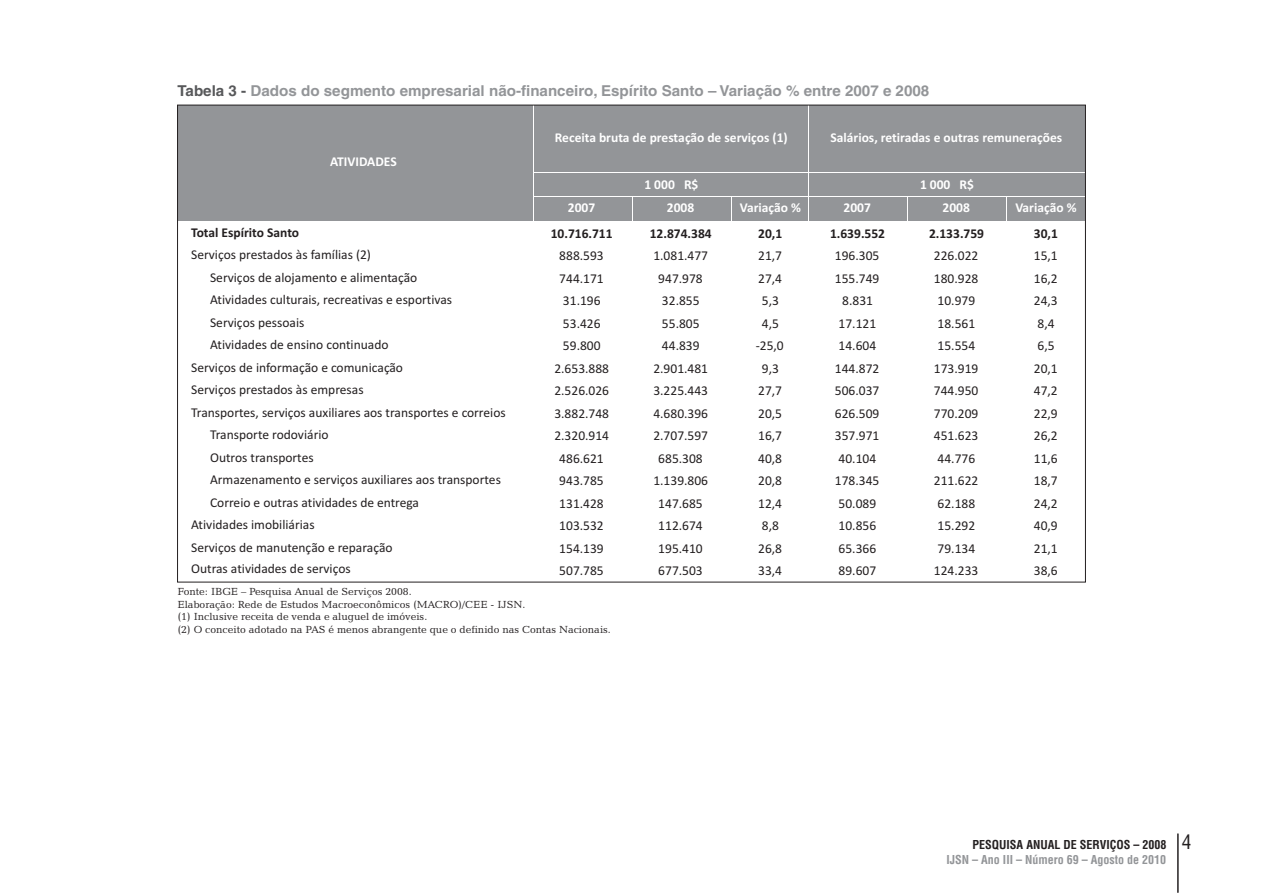
<style>
.page{position:relative;width:1263px;height:893px;background:#fff}
.page>*{position:absolute;margin:0;border:0;box-sizing:border-box;transform-origin:0 0}
.t1{font:700 15px "Helvetica LT";color:#939598}
.t2{font:13.5px "Calibri";color:#231f20}
.t3{font:700 13.5px "Calibri";color:#fff}
.t4{font:700 13.5px "Calibri";color:#231f20}
.t5{font:700 condensed 12px/15.9px "Helvetica LT";color:#939598}
.t6{font:10.5px/12.6px "Candida BT";color:#231f20}
.s1{color:#57585a}
.s2{color:#231f20}
.s3{font-weight:400;font-size:19.5px;color:#231f20}
</style>
<div class="page">
<div style="left:178px;top:105px;width:907px;height:116px;background:#939598"></div>
<hr style="left:533px;top:105px;width:1px;height:477px;background:#fff">
<hr style="left:808px;top:105px;width:1px;height:477px;background:#fff">
<hr style="left:632px;top:196px;width:1px;height:386px;background:#fff">
<hr style="left:731px;top:196px;width:1px;height:386px;background:#fff">
<hr style="left:907px;top:196px;width:1px;height:386px;background:#fff">
<hr style="left:1006px;top:196px;width:1px;height:386px;background:#fff">
<hr style="left:533px;top:172px;width:552px;height:1px;background:#fff">
<hr style="left:533px;top:196px;width:552px;height:1px;background:#fff">
<hr style="left:1177px;top:834px;width:1px;height:59px;background:#231f20">
<p class="t1" style="left:178px;top:85px;width:753px"><span class="s1">Tabela 3 -</span> Dados do segmento empresarial não-financeiro, Espírito Santo – Variação % entre 2007 e 2008</p>
<p class="t3" style="left:330px;top:156px;width:68px">ATIVIDADES</p>
<p class="t3" style="left:555px;top:132px;width:234px">Receita bruta de prestação de serviços (1)</p>
<p class="t3" style="left:830px;top:132px;width:233px">Salários, retiradas e outras remunerações</p>
<p class="t3" style="left:644px;top:179px;width:56px">1 000 R$</p>
<p class="t3" style="left:920px;top:179px;width:56px">1 000 R$</p>
<p class="t3" style="left:568px;top:202px;width:29px">2007</p>
<p class="t3" style="left:667px;top:202px;width:29px">2008</p>
<p class="t3" style="left:740px;top:202px;width:63px">Variação %</p>
<p class="t3" style="left:843px;top:202px;width:29px">2007</p>
<p class="t3" style="left:942px;top:202px;width:29px">2008</p>
<p class="t3" style="left:1015px;top:202px;width:63px">Variação %</p>
<p class="t4" style="left:191px;top:227px;width:109px">Total Espírito Santo</p>
<p class="t4" style="left:551px;top:228px;width:63px">10.716.711</p>
<p class="t4" style="left:650px;top:228px;width:63px">12.874.384</p>
<p class="t4" style="left:758px;top:228px;width:26px">20,1</p>
<p class="t4" style="left:830px;top:228px;width:57px">1.639.552</p>
<p class="t4" style="left:929px;top:228px;width:57px">2.133.759</p>
<p class="t4" style="left:1034px;top:228px;width:26px">30,1</p>
<p class="t2" style="left:191px;top:249px;width:181px">Serviços prestados às famílias (2)</p>
<p class="t2" style="left:559px;top:250px;width:46px">888.593</p>
<p class="t2" style="left:653px;top:250px;width:56px">1.081.477</p>
<p class="t2" style="left:758px;top:250px;width:25px">21,7</p>
<p class="t2" style="left:835px;top:250px;width:46px">196.305</p>
<p class="t2" style="left:934px;top:250px;width:46px">226.022</p>
<p class="t2" style="left:1034px;top:250px;width:25px">15,1</p>
<p class="t2" style="left:210px;top:272px;width:209px">Serviços de alojamento e alimentação</p>
<p class="t2" style="left:559px;top:273px;width:46px">744.171</p>
<p class="t2" style="left:658px;top:273px;width:46px">947.978</p>
<p class="t2" style="left:758px;top:273px;width:25px">27,4</p>
<p class="t2" style="left:835px;top:273px;width:46px">155.749</p>
<p class="t2" style="left:934px;top:273px;width:46px">180.928</p>
<p class="t2" style="left:1034px;top:273px;width:25px">16,2</p>
<p class="t2" style="left:210px;top:294px;width:243px">Atividades culturais, recreativas e esportivas</p>
<p class="t2" style="left:563px;top:295px;width:39px">31.196</p>
<p class="t2" style="left:662px;top:295px;width:39px">32.855</p>
<p class="t2" style="left:762px;top:295px;width:19px">5,3</p>
<p class="t2" style="left:842px;top:295px;width:32px">8.831</p>
<p class="t2" style="left:938px;top:295px;width:39px">10.979</p>
<p class="t2" style="left:1034px;top:295px;width:25px">24,3</p>
<p class="t2" style="left:210px;top:317px;width:96px">Serviços pessoais</p>
<p class="t2" style="left:563px;top:318px;width:39px">53.426</p>
<p class="t2" style="left:662px;top:318px;width:39px">55.805</p>
<p class="t2" style="left:762px;top:318px;width:19px">4,5</p>
<p class="t2" style="left:839px;top:318px;width:39px">17.121</p>
<p class="t2" style="left:938px;top:318px;width:39px">18.561</p>
<p class="t2" style="left:1037px;top:318px;width:19px">8,4</p>
<p class="t2" style="left:210px;top:339px;width:180px">Atividades de ensino continuado</p>
<p class="t2" style="left:563px;top:340px;width:39px">59.800</p>
<p class="t2" style="left:662px;top:340px;width:39px">44.839</p>
<p class="t2" style="left:756px;top:340px;width:30px">-25,0</p>
<p class="t2" style="left:839px;top:340px;width:39px">14.604</p>
<p class="t2" style="left:938px;top:340px;width:39px">15.554</p>
<p class="t2" style="left:1037px;top:340px;width:19px">6,5</p>
<p class="t2" style="left:191px;top:362px;width:213px">Serviços de informação e comunicação</p>
<p class="t2" style="left:554px;top:363px;width:56px">2.653.888</p>
<p class="t2" style="left:653px;top:363px;width:56px">2.901.481</p>
<p class="t2" style="left:762px;top:363px;width:19px">9,3</p>
<p class="t2" style="left:835px;top:363px;width:46px">144.872</p>
<p class="t2" style="left:934px;top:363px;width:46px">173.919</p>
<p class="t2" style="left:1034px;top:363px;width:25px">20,1</p>
<p class="t2" style="left:191px;top:384px;width:174px">Serviços prestados às empresas</p>
<p class="t2" style="left:554px;top:385px;width:56px">2.526.026</p>
<p class="t2" style="left:653px;top:385px;width:56px">3.225.443</p>
<p class="t2" style="left:758px;top:385px;width:25px">27,7</p>
<p class="t2" style="left:835px;top:385px;width:46px">506.037</p>
<p class="t2" style="left:934px;top:385px;width:46px">744.950</p>
<p class="t2" style="left:1034px;top:385px;width:25px">47,2</p>
<p class="t2" style="left:191px;top:407px;width:316px">Transportes, serviços auxiliares aos transportes e correios</p>
<p class="t2" style="left:554px;top:408px;width:56px">3.882.748</p>
<p class="t2" style="left:653px;top:408px;width:56px">4.680.396</p>
<p class="t2" style="left:758px;top:408px;width:25px">20,5</p>
<p class="t2" style="left:835px;top:408px;width:46px">626.509</p>
<p class="t2" style="left:934px;top:408px;width:46px">770.209</p>
<p class="t2" style="left:1034px;top:408px;width:25px">22,9</p>
<p class="t2" style="left:210px;top:429px;width:120px">Transporte rodoviário</p>
<p class="t2" style="left:554px;top:430px;width:56px">2.320.914</p>
<p class="t2" style="left:653px;top:430px;width:56px">2.707.597</p>
<p class="t2" style="left:758px;top:430px;width:25px">16,7</p>
<p class="t2" style="left:835px;top:430px;width:46px">357.971</p>
<p class="t2" style="left:934px;top:430px;width:46px">451.623</p>
<p class="t2" style="left:1034px;top:430px;width:25px">26,2</p>
<p class="t2" style="left:210px;top:452px;width:105px">Outros transportes</p>
<p class="t2" style="left:559px;top:453px;width:46px">486.621</p>
<p class="t2" style="left:658px;top:453px;width:46px">685.308</p>
<p class="t2" style="left:758px;top:453px;width:25px">40,8</p>
<p class="t2" style="left:839px;top:453px;width:39px">40.104</p>
<p class="t2" style="left:938px;top:453px;width:39px">44.776</p>
<p class="t2" style="left:1034px;top:453px;width:25px">11,6</p>
<p class="t2" style="left:210px;top:474px;width:292px">Armazenamento e serviços auxiliares aos transportes</p>
<p class="t2" style="left:559px;top:475px;width:46px">943.785</p>
<p class="t2" style="left:653px;top:475px;width:56px">1.139.806</p>
<p class="t2" style="left:758px;top:475px;width:25px">20,8</p>
<p class="t2" style="left:835px;top:475px;width:46px">178.345</p>
<p class="t2" style="left:934px;top:475px;width:46px">211.622</p>
<p class="t2" style="left:1034px;top:475px;width:25px">18,7</p>
<p class="t2" style="left:210px;top:497px;width:211px">Correio e outras atividades de entrega</p>
<p class="t2" style="left:559px;top:498px;width:46px">131.428</p>
<p class="t2" style="left:658px;top:498px;width:46px">147.685</p>
<p class="t2" style="left:758px;top:498px;width:25px">12,4</p>
<p class="t2" style="left:839px;top:498px;width:39px">50.089</p>
<p class="t2" style="left:938px;top:498px;width:39px">62.188</p>
<p class="t2" style="left:1034px;top:498px;width:25px">24,2</p>
<p class="t2" style="left:191px;top:519px;width:125px">Atividades imobiliárias</p>
<p class="t2" style="left:559px;top:520px;width:46px">103.532</p>
<p class="t2" style="left:658px;top:520px;width:46px">112.674</p>
<p class="t2" style="left:762px;top:520px;width:19px">8,8</p>
<p class="t2" style="left:839px;top:520px;width:39px">10.856</p>
<p class="t2" style="left:938px;top:520px;width:39px">15.292</p>
<p class="t2" style="left:1034px;top:520px;width:25px">40,9</p>
<p class="t2" style="left:191px;top:542px;width:203px">Serviços de manutenção e reparação</p>
<p class="t2" style="left:559px;top:543px;width:46px">154.139</p>
<p class="t2" style="left:658px;top:543px;width:46px">195.410</p>
<p class="t2" style="left:758px;top:543px;width:25px">26,8</p>
<p class="t2" style="left:839px;top:543px;width:39px">65.366</p>
<p class="t2" style="left:938px;top:543px;width:39px">79.134</p>
<p class="t2" style="left:1034px;top:543px;width:25px">21,1</p>
<p class="t2" style="left:191px;top:563px;width:161px">Outras atividades de serviços</p>
<p class="t2" style="left:559px;top:565px;width:46px">507.785</p>
<p class="t2" style="left:658px;top:565px;width:46px">677.503</p>
<p class="t2" style="left:758px;top:565px;width:25px">33,4</p>
<p class="t2" style="left:839px;top:565px;width:39px">89.607</p>
<p class="t2" style="left:934px;top:565px;width:46px">124.233</p>
<p class="t2" style="left:1034px;top:565px;width:25px">38,6</p>
<p class="t6" style="left:178px;top:586px;width:435px">Fonte: IBGE – Pesquisa Anual de Serviços 2008.<br>Elaboração: Rede de Estudos Macroeconômicos (MACRO)/CEE - IJSN.<br>(1) Inclusive receita de venda e aluguel de imóveis.<br>(2) O conceito adotado na PAS é menos abrangente que o definido nas Contas Nacionais.</p>
<p class="t5" style="left:947px;top:838px;width:246px;text-indent:26px"><span class="s2">PESQUISA ANUAL DE SERVIÇOS – 2008</span> <span class="s3">4<br></span>IJSN – Ano III – Número 69 – Agosto de 2010</p>
</div>
